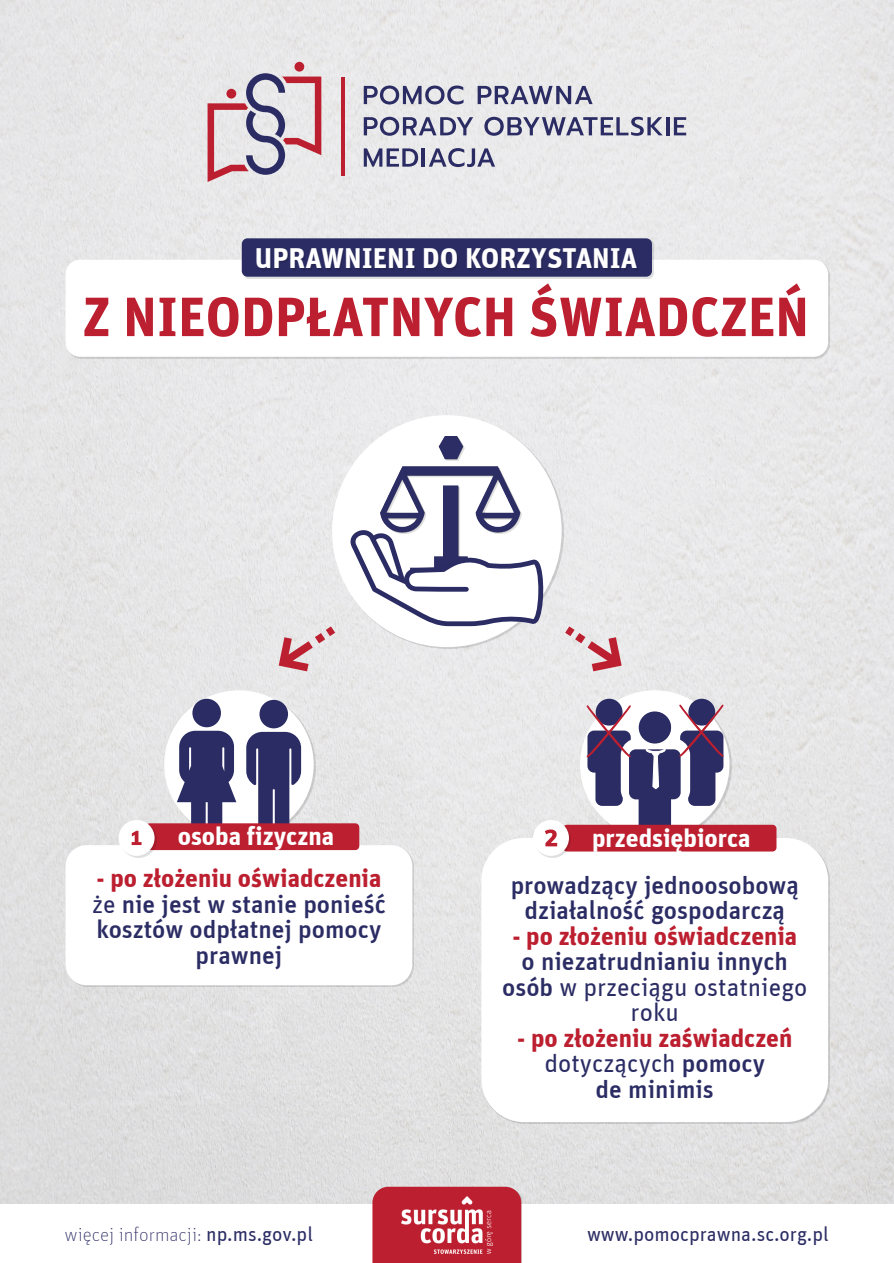
<style>
.page{position:relative;width:894px;height:1263px;background:#fff}
.page>*{position:absolute;margin:0;border:0;box-sizing:border-box;transform-origin:0 0}
.t1{font:700 55.2px "Unit";color:#bc1f2f}
.t2{font:700 28.8px "Unit";color:#fff}
.t3{font:700 25.65px "Unit";color:#fff}
.t4{font:500 25.5px/25.5px "Unit";color:#2b2c64;text-align:center}
.t5{font:700 25.5px/25.5px "Unit";color:#bc1f2f;text-align:center}
.t6{font:100 19.95px "Unit";color:#2b2c64}
.t7{font:19.95px "Unit";color:#2b2c64}
.s1{font-weight:700;color:#bc1f2f}
.s2{font-weight:400}
.s3{font-weight:400;color:#2b2c64}
.s4{font-weight:500;color:#2b2c64}
</style>
<div class="page">
<img style="left:0;top:0;width:893px;height:1205px">
<svg style="left:363px;top:86px;width:100px;height:18px"></svg>
<svg style="left:477px;top:86px;width:115px;height:18px"></svg>
<svg style="left:363px;top:117px;width:110px;height:19px"></svg>
<svg style="left:484px;top:117px;width:178px;height:19px"></svg>
<hr style="left:666px;top:117px;width:3px;height:18px;background:#2b2c64">
<svg style="left:673px;top:117px;width:13px;height:18px"></svg>
<svg style="left:363px;top:148px;width:55px;height:19px"></svg>
<hr style="left:421px;top:148px;width:4px;height:19px;background:#2b2c64">
<svg style="left:428px;top:148px;width:67px;height:19px"></svg>
<hr style="left:341px;top:77px;width:3px;height:98px;background:#bc1f2f">
<div style="left:294px;top:62px;width:10px;height:10px;background:#bc1f2f;border-radius:50%"></div>
<svg style="left:207px;top:73px;width:114px;height:109px"></svg>
<svg style="left:565px;top:626px;width:56px;height:45px"></svg>
<svg style="left:278px;top:626px;width:57px;height:45px"></svg>
<img style="left:166px;top:692px;width:149px;height:131px">
<div style="left:164px;top:690px;width:149px;height:149px;background:#fff;border-radius:50%"></div>
<svg style="left:246px;top:732px;width:55px;height:91px"></svg>
<div style="left:259px;top:700px;width:29px;height:28px;background:#2b2c64;border-radius:50%"></div>
<div style="left:192px;top:699px;width:29px;height:28px;background:#2b2c64;border-radius:50%"></div>
<svg style="left:177px;top:731px;width:59px;height:92px"></svg>
<img style="left:67px;top:847px;width:347px;height:140px">
<div style="left:66px;top:845px;width:346px;height:140px;background:#fff;border-radius:21px"></div>
<div style="left:146px;top:823px;width:213px;height:27px;background:#bc1f2f;border-radius:4px"></div>
<img style="left:120px;top:821px;width:36px;height:36px">
<div style="left:119px;top:820px;width:35px;height:36px;background:#fff;border-radius:50%"></div>
<svg style="left:132px;top:831px;width:9px;height:14px"></svg>
<div style="left:372px;top:1187px;width:149px;height:76px;background:#bc1f2f"></div>
<img style="left:401px;top:1196px;width:91px;height:57px">
<div style="left:66px;top:260px;width:761px;height:97px;background:#fff;border-radius:15px"></div>
<img style="left:243px;top:240px;width:410px;height:38px">
<div style="left:242px;top:238px;width:409px;height:39px;background:#2b2c64;border-radius:6px"></div>
<img style="left:482px;top:839px;width:347px;height:285px">
<div style="left:481px;top:838px;width:346px;height:284px;background:#fff;border-radius:43px"></div>
<img style="left:581px;top:692px;width:149px;height:133px">
<div style="left:580px;top:690px;width:149px;height:149px;background:#fff;border-radius:50%"></div>
<div style="left:595px;top:699px;width:27px;height:27px;background:#2b2c64;border-radius:50%"></div>
<div style="left:688px;top:699px;width:27px;height:27px;background:#2b2c64;border-radius:50%"></div>
<svg style="left:584px;top:703px;width:141px;height:122px"></svg>
<div style="left:562px;top:825px;width:214px;height:26px;background:#bc1f2f;border-radius:4px"></div>
<img style="left:534px;top:821px;width:36px;height:36px">
<div style="left:533px;top:820px;width:35px;height:36px;background:#fff;border-radius:50%"></div>
<svg style="left:545px;top:829px;width:12px;height:17px"></svg>
<img style="left:333px;top:417px;width:230px;height:232px">
<div style="left:332px;top:415px;width:229px;height:232px;background:#fff;border-radius:50%"></div>
<img style="left:380px;top:436px;width:141px;height:92px">
<svg style="left:349px;top:528px;width:196px;height:98px"></svg>
<p class="t2" style="left:255px;top:247px;width:384px">UPRAWNIENI DO KORZYSTANIA</p>
<h1 class="t1" style="left:82px;top:296px;width:728px">Z NIEODPŁATNYCH ŚWIADCZEŃ</h1>
<p class="t3" style="left:178px;top:827px;width:158px">osoba fizyczna</p>
<p class="t4" style="left:92px;top:868px;width:295px"><span class="s1">- po złożeniu oświadczenia </span><span class="s2">że</span> nie jest w stanie ponieść kosztów odpłatnej pomocy prawnej</p>
<p class="t6" style="left:65px;top:1226px;width:250px">więcej informacji: <span class="s2">np.ms.gov.pl</span></p>
<p class="t3" style="left:591px;top:828px;width:160px">przedsiębiorca</p>
<p class="t4" style="left:510px;top:874px;width:289px">prowadzący jednoosobową działalność gospodarczą</p>
<p class="t5" style="left:512px;top:925px;width:286px">- po złożeniu oświadczenia</p>
<p class="t4" style="left:502px;top:951px;width:306px">o niezatrudnianiu innych osób <span class="s2">w przeciągu ostatniego roku</span></p>
<p class="t5" style="left:517px;top:1027px;width:276px">- po złożeniu zaświadczeń <span class="s3">dotyczących</span> <span class="s4">pomocy<br>de minimis</span></p>
<p class="t7" style="left:587px;top:1226px;width:243px">www.pomocprawna.sc.org.pl</p>
</div>
